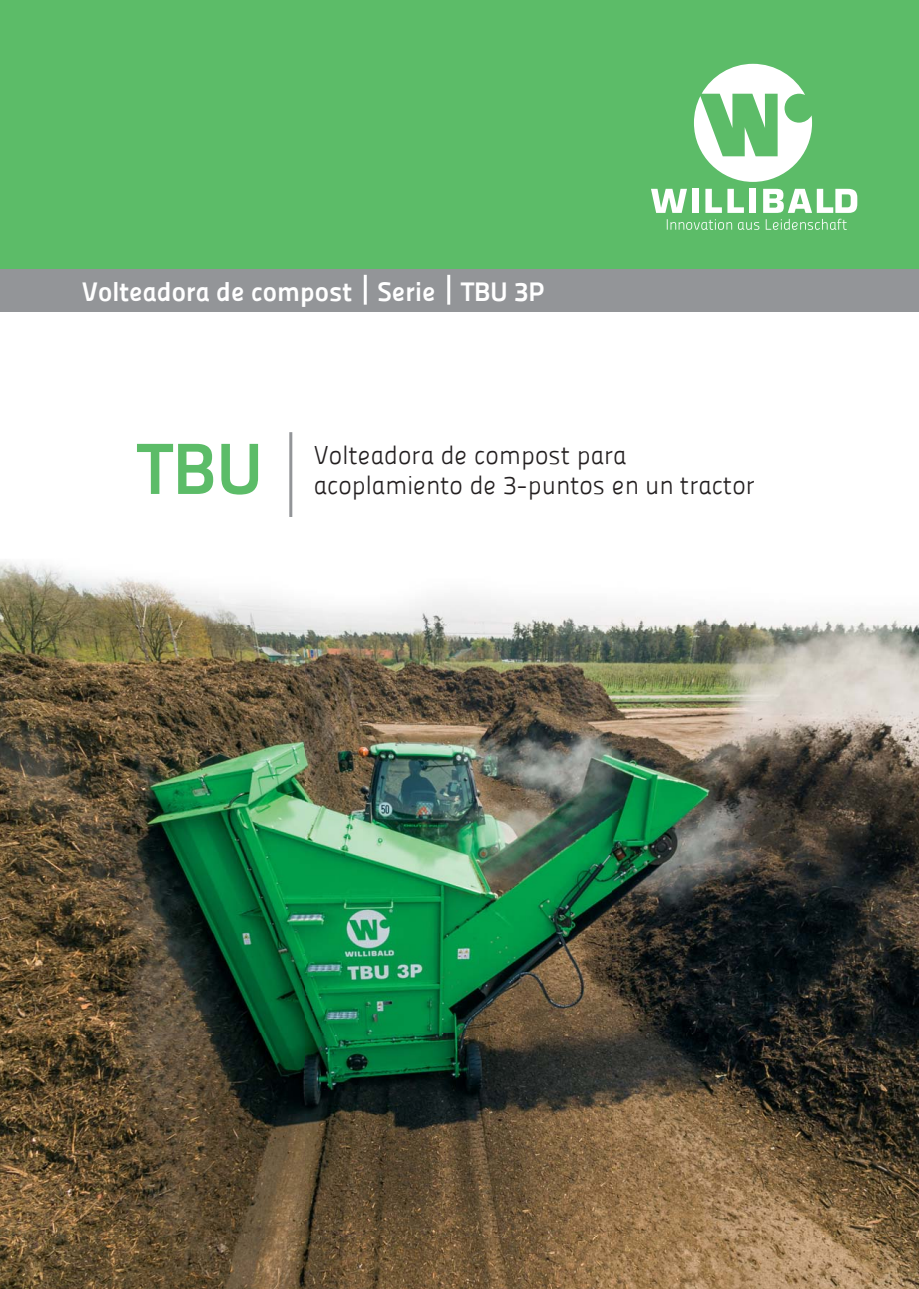
<style>
.page{position:relative;width:919px;height:1289px;background:#fff}
.page>*{position:absolute;margin:0;border:0;box-sizing:border-box;transform-origin:0 0}
.t1{font:72.3px "Panefresco 800 wt";color:#5cbc68}
.t2{font:27px "Panefresco 800 wt";color:#fff}
.t3{font:25.65px "Panefresco 250 wt";color:#231f20}
</style>
<div class="page">
<div style="left:0;top:0;width:918px;height:269px;background:#5cbc68"></div>
<div style="left:0;top:269px;width:918px;height:43px;background:#939598"></div>
<hr style="left:364px;top:275px;width:3px;height:30px;background:#fff">
<hr style="left:447px;top:275px;width:3px;height:30px;background:#fff">
<svg style="left:694px;top:64px;width:118px;height:118px"></svg>
<svg style="left:666px;top:219px;width:180px;height:11px"></svg>
<svg style="left:651px;top:189px;width:36px;height:24px"></svg>
<div style="left:691px;top:189px;width:7px;height:24px;background:#fff"></div>
<svg style="left:705px;top:189px;width:16px;height:24px"></svg>
<svg style="left:727px;top:189px;width:16px;height:24px"></svg>
<div style="left:749px;top:189px;width:7px;height:24px;background:#fff"></div>
<svg style="left:763px;top:189px;width:94px;height:24px"></svg>
<img style="left:0;top:432px;width:918px;height:856px">
<hr style="left:289px;top:432px;width:3px;height:85px;background:#939598">
<p class="t2" style="left:82px;top:280px;width:464px">Volteadora de compost Serie TBU 3P</p>
<h1 class="t1" style="left:137px;top:439px;width:127px">TBU</h1>
<p class="t3" style="left:314px;top:439px;width:314px">Volteadora de compost para</p>
<p class="t3" style="left:314px;top:469px;width:442px">acoplamiento de 3-puntos en un tractor</p>
</div>
